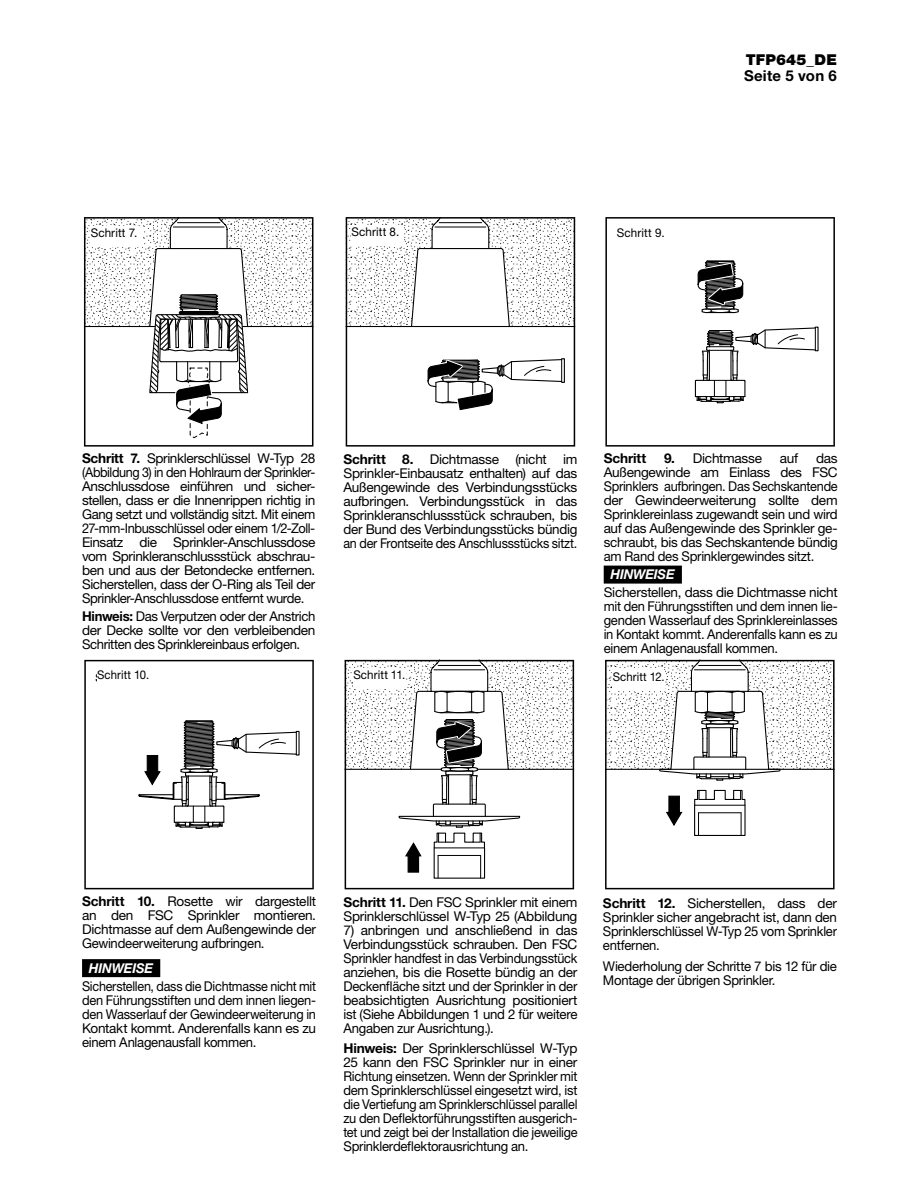
<style>
.page{position:relative;width:918px;height:1188px;background:#fff}
.page>*{position:absolute;margin:0;border:0;box-sizing:border-box;transform-origin:0 0}
.t1{font:700 15px "Helvetica Neue LT Std";letter-spacing:.015em;color:#000}
.t2{font:900 15px "Helvetica Neue LT Std";letter-spacing:.005em;color:#000}
.t3{font:13.5px/14px "Helvetica Neue LT Std";letter-spacing:-.02em;color:#000;text-align:justify}
.t4{font:13.5px/14px "Helvetica Neue LT Std";letter-spacing:-.02em;color:#000;text-align:justify;scale:.93 1}
.t5{font:italic 700 13.5px "Helvetica Neue LT Pro";letter-spacing:-.015em;color:#fff}
.t6{font:700 13.5px "Helvetica Neue LT Std";letter-spacing:-.01em;color:#000}
.t7{font:700 12px "Helvetica Neue LT Std";color:#000}
.t8{font:12px "Helvetica Neue LT Std";letter-spacing:.01em;color:#000}
.t9{font:12px "Helvetica Neue LT Std";letter-spacing:.01em;color:#000;scale:.94 1}
.t10{font:12px "Helvetica Neue LT Std";letter-spacing:.01em;color:#000;scale:.96 1}
.t11{font:12px "Helvetica Neue LT Std";letter-spacing:.01em;color:#000;scale:.95 1}
.s1{font-weight:700}
</style>
<div class="page">
<svg style="left:345px;top:660px;width:229px;height:229px"></svg>
<svg style="left:84px;top:660px;width:230px;height:229px"></svg>
<div style="left:93px;top:669px;width:48px;height:19px;background:#fff"></div>
<div style="left:82px;top:959px;width:78px;height:18px;background:#000"></div>
<svg style="left:605px;top:660px;width:230px;height:229px"></svg>
<div style="left:614px;top:669px;width:48px;height:19px;background:#fff"></div>
<svg style="left:605px;top:217px;width:230px;height:230px"></svg>
<div style="left:614px;top:226px;width:48px;height:19px;background:#fff"></div>
<div style="left:604px;top:566px;width:78px;height:18px;background:#000"></div>
<svg style="left:84px;top:659px;width:229px;height:11px"></svg>
<svg style="left:84px;top:217px;width:229px;height:230px"></svg>
<svg style="left:346px;top:217px;width:229px;height:230px"></svg>
<div style="left:91px;top:226px;width:52px;height:21px;background:#fff"></div>
<div style="left:351px;top:225px;width:53px;height:20px;background:#fff"></div>
<div style="left:617px;top:226px;width:52px;height:21px;background:#fff"></div>
<div style="left:97px;top:669px;width:52px;height:20px;background:#fff"></div>
<div style="left:353px;top:669px;width:52px;height:20px;background:#fff"></div>
<div style="left:613px;top:670px;width:52px;height:20px;background:#fff"></div>
<p class="t8" style="left:91px;top:226px;width:48px">Schritt 7.</p>
<p class="t8" style="left:351px;top:224px;width:49px">Schritt 8.</p>
<p class="t8" style="left:617px;top:226px;width:49px">Schritt 9.</p>
<p class="t7" style="left:99px;top:227px;width:38px">Step 7</p>
<p class="t7" style="left:360px;top:227px;width:38px">Step 8</p>
<p class="t7" style="left:620px;top:227px;width:38px">Step 9</p>
<p class="t2" style="left:746px;top:50px;width:93px">TFP645_DE</p>
<p class="t1" style="left:744px;top:66px;width:94px">Seite 5 von 6</p>
<p class="t3" style="left:82px;top:451px;width:235px"><span class="s1">Schritt 7.</span> Sprinklerschlüssel W-Typ 28 (Abbildung 3) in den Hohlraum der Sprinkler-Anschlussdose einführen und sicher&shy;stellen, dass er die Innenrippen richtig in Gang setzt und vollständig sitzt. Mit einem 27-mm-Inbusschlüssel oder einem 1/2-Zoll-Einsatz die Sprinkler-Anschlussdose vom Sprinkleranschlussstück abschrau&shy;ben und aus der Betondecke entfernen.<br>Sicherstellen, dass der O-Ring als Teil der Sprinkler-Anschlussdose entfernt wurde.</p>
<p class="t3" style="left:82px;top:609px;width:235px"><span class="s1">Hinweis:</span> Das Verputzen oder der Anstrich der Decke sollte vor den verbleibenden Schritten des Sprinklereinbaus erfolgen.</p>
<p class="t3" style="left:343px;top:452px;width:236px"><span class="s1">Schritt 8.</span> Dichtmasse (nicht im Sprinkler-Einbausatz enthalten) auf das Außengewinde des Verbindungsstücks aufbringen. Verbindungsstück in das Sprinkleranschlussstück schrauben, bis der Bund des Verbindungsstücks bündig an der Frontseite des Anschlussstücks sitzt.</p>
<p class="t6" style="left:604px;top:450px;width:44px">Schritt</p>
<p class="t3" style="left:664px;top:451px;width:100px"><span class="s1">9.</span> Dichtmasse</p>
<p class="t3" style="left:780px;top:451px;width:20px">auf</p>
<p class="t3" style="left:604px;top:451px;width:236px;text-indent:212px">das Außengewinde am Einlass des FSC Sprinklers aufbringen. Das Sechskantende der Gewindeerweiterung sollte dem Sprinklereinlass zugewandt sein und wird auf das Außengewinde des Sprinkler ge&shy;schraubt, bis das Sechskantende bündig am Rand des Sprinklergewindes sitzt.</p>
<p class="t5" style="left:610px;top:566px;width:66px">HINWEISE</p>
<p class="t3" style="left:604px;top:585px;width:236px">Sicherstellen, dass die Dichtmasse nicht mit den Führungsstiften und dem innen lie&shy;genden Wasserlauf des Sprinklereinlasses in Kontakt kommt. Anderenfalls kann es zu einem Anlagenausfall kommen.</p>
<p class="t9" style="left:97px;top:668px;width:57px">Schritt 10.</p>
<p class="t10" style="left:353px;top:668px;width:56px">Schritt 11.</p>
<p class="t11" style="left:613px;top:669px;width:56px">Schritt 12.</p>
<p class="t7" style="left:96px;top:670px;width:44px">Step 10</p>
<p class="t7" style="left:356px;top:670px;width:44px">Step 11</p>
<p class="t7" style="left:616px;top:670px;width:44px">Step 12</p>
<p class="t3" style="left:82px;top:894px;width:235px"><span class="s1">Schritt 10.</span> Rosette wir dargestellt an den FSC Sprinkler montieren.<br>Dichtmasse auf dem Außengewinde der Gewindeerweiterung aufbringen.</p>
<p class="t5" style="left:89px;top:959px;width:66px">HINWEISE</p>
<p class="t4" style="left:82px;top:979px;width:253px">Sicherstellen, dass die Dichtmasse nicht mit den Führungsstiften und dem innen liegen&shy;den Wasserlauf der Gewindeerweiterung in Kontakt kommt. Anderenfalls kann es zu einem Anlagenausfall kommen.</p>
<p class="t3" style="left:343px;top:895px;width:236px"><span class="s1">Schritt 11.</span> Den FSC Sprinkler mit einem<br>Sprinklerschlüssel W-Typ 25 (Abbildung</p>
<p class="t3" style="left:343px;top:923px;width:236px">7) anbringen und anschließend in das Verbindungsstück schrauben. Den FSC Sprinkler handfest in das Verbindungsstück anziehen, bis die Rosette bündig an der Deckenfläche sitzt und der Sprinkler in der beabsichtigten Ausrichtung positioniert ist (Siehe Abbildungen 1 und 2 für weitere Angaben zur Ausrichtung.).</p>
<p class="t3" style="left:343px;top:1041px;width:236px"><span class="s1">Hinweis:</span> Der Sprinklerschlüssel W-Typ 25 kann den FSC Sprinkler nur in einer Richtung einsetzen. Wenn der Sprinkler mit dem Sprinklerschlüssel eingesetzt wird, ist die Vertiefung am Sprinklerschlüssel parallel zu den Deflektorführungsstiften ausgerich&shy;tet und zeigt bei der Installation die jeweilige Sprinklerdeflektorausrichtung an.</p>
<p class="t3" style="left:603px;top:896px;width:236px"><span class="s1">Schritt 12.</span> Sicherstellen, dass der Sprinkler sicher angebracht ist, dann den Sprinklerschlüssel W-Typ 25 vom Sprinkler entfernen.</p>
<p class="t3" style="left:603px;top:959px;width:236px">Wiederholung der Schritte 7 bis 12 für die<br>Montage der übrigen Sprinkler.</p>
</div>
